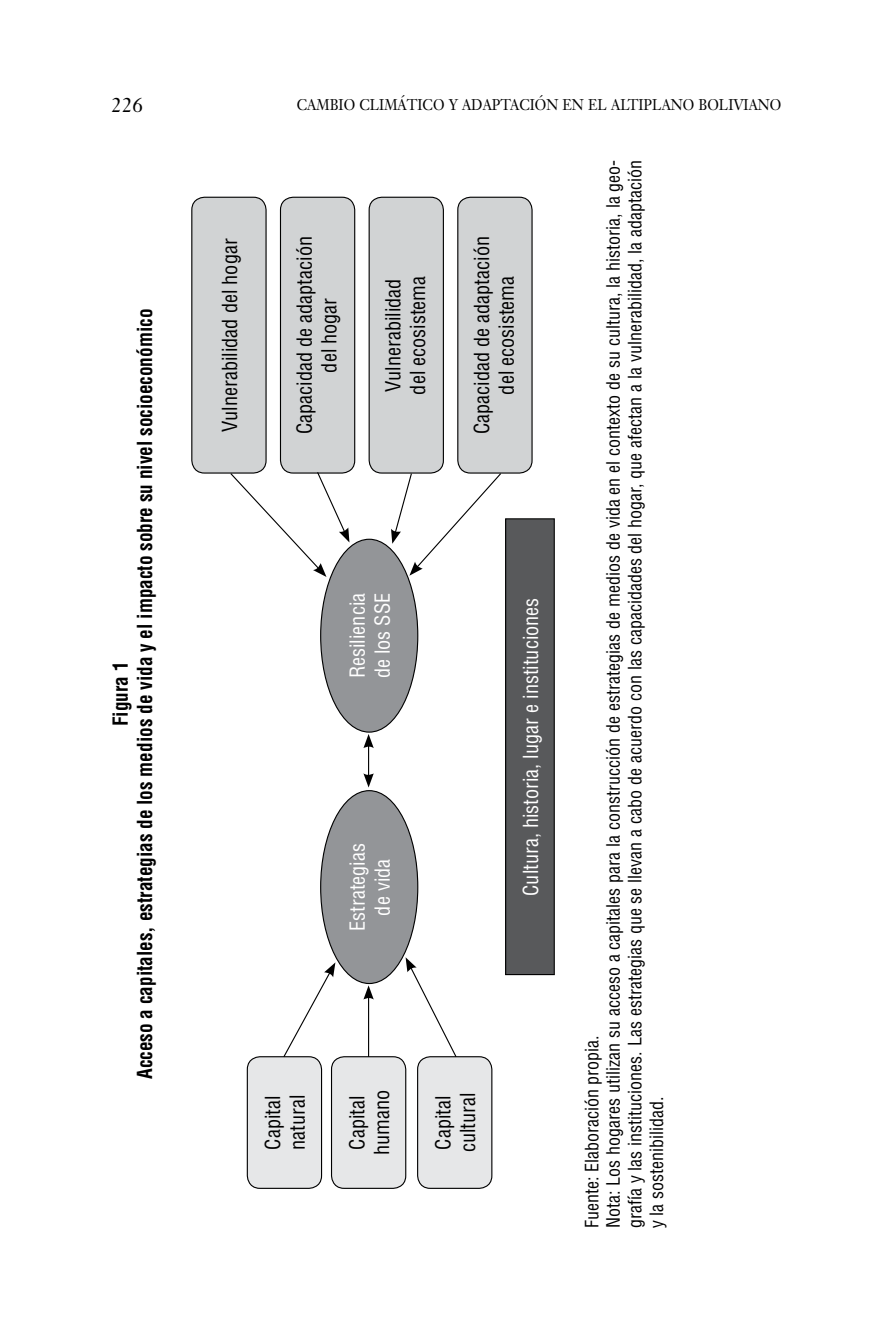
<style>
.page{position:relative;width:893px;height:1340px;background:#fff}
.page>*{position:absolute;margin:0;border:0;box-sizing:border-box;transform-origin:0 0}
.t1{font:condensed 20.25px/24.8px "Helvetica";color:#000}
.t2{font:700 condensed 20.25px/24.3px "Helvetica";color:#000;text-align:center;scale:.95 1}
.t3{font:condensed 20.25px/24.8px "Helvetica";color:#fff;text-align:center}
.t4{font:20.25px "Janson Text";color:#000}
.t5{font:condensed 18px/21.6px "Helvetica";color:#000}
.t6{font:15.3px "Janson Text Roman SC850";color:#000;scale:.9 1}
</style>
<div class="page">
<div style="left:247px;top:1056px;width:75px;height:132px;background:#e6e7e8;border-radius:13px"></div>
<div style="left:247px;top:1056px;width:75px;height:132px;border:1px solid #000;border-radius:13px"></div>
<div style="left:331px;top:1056px;width:75px;height:132px;background:#e6e7e8;border-radius:13px"></div>
<div style="left:331px;top:1056px;width:75px;height:132px;border:1px solid #000;border-radius:13px"></div>
<div style="left:418px;top:1056px;width:74px;height:132px;background:#e6e7e8;border-radius:13px"></div>
<div style="left:417px;top:1056px;width:75px;height:132px;border:1px solid #000;border-radius:13px"></div>
<div style="left:192px;top:197px;width:74px;height:276px;background:#d1d3d4;border-radius:13px"></div>
<div style="left:191px;top:197px;width:76px;height:276px;border:1px solid #000;border-radius:13px"></div>
<div style="left:280px;top:197px;width:75px;height:276px;background:#d1d3d4;border-radius:13px"></div>
<div style="left:280px;top:197px;width:75px;height:276px;border:1px solid #000;border-radius:13px"></div>
<div style="left:369px;top:197px;width:74px;height:276px;background:#d1d3d4;border-radius:13px"></div>
<div style="left:369px;top:197px;width:75px;height:276px;border:1px solid #000;border-radius:13px"></div>
<div style="left:458px;top:197px;width:74px;height:276px;background:#d1d3d4;border-radius:13px"></div>
<div style="left:457px;top:197px;width:76px;height:276px;border:1px solid #000;border-radius:13px"></div>
<div style="left:506px;top:519px;width:48px;height:455px;background:#58595b"></div>
<div style="left:505px;top:518px;width:50px;height:457px;border:1px solid #000"></div>
<div style="left:321px;top:790px;width:97px;height:193px;background:#939598;border-radius:50%"></div>
<div style="left:321px;top:539px;width:97px;height:193px;background:#939598;border-radius:50%"></div>
<svg style="left:282px;top:963px;width:53px;height:95px"></svg>
<hr style="left:368px;top:996px;width:1px;height:60px;background:#000">
<svg style="left:363px;top:985px;width:11px;height:14px"></svg>
<svg style="left:406px;top:957px;width:52px;height:101px"></svg>
<svg style="left:229px;top:471px;width:120px;height:106px"></svg>
<svg style="left:391px;top:472px;width:111px;height:103px"></svg>
<hr style="left:368px;top:744px;width:1px;height:33px;background:#000">
<svg style="left:363px;top:773px;width:11px;height:14px"></svg>
<svg style="left:363px;top:734px;width:11px;height:14px"></svg>
<p class="t4" style="left:112px;top:92px;width:33px">226</p>
<p class="t6" style="left:297px;top:95px;width:540px">CAMBIO CLIMÁTICO Y ADAPTACIÓN EN EL ALTIPLANO BOLIVIANO</p>
<p class="t2" style="left:108px;top:1079px;width:812px;rotate:-90deg">Figura 1<br>Acceso a capitales, estrategias de los medios de vida y el impacto sobre su nivel socioeconómico</p>
<p class="t1" style="left:217px;top:432px;width:195px;rotate:-90deg">Vulnerabilidad del hogar</p>
<p class="t1" style="left:292px;top:434px;width:199px;text-align:center;rotate:-90deg">Capacidad de adaptación del hogar</p>
<p class="t1" style="left:380px;top:394px;width:120px;rotate:-90deg">Vulnerabilidad del ecosistema</p>
<p class="t1" style="left:469px;top:434px;width:199px;text-align:center;rotate:-90deg">Capacidad de adaptación del ecosistema</p>
<p class="t3" style="left:345px;top:678px;width:87px;text-align:left;rotate:-90deg">Resiliencia de los SSE</p>
<p class="t3" style="left:518px;top:895px;width:300px;rotate:-90deg">Cultura, historia, lugar e instituciones</p>
<p class="t3" style="left:345px;top:931px;width:89px;rotate:-90deg">Estrategias de vida</p>
<p class="t1" style="left:260px;top:1150px;width:57px;rotate:-90deg">Capital natural</p>
<p class="t1" style="left:344px;top:1155px;width:67px;rotate:-90deg">Capital humano</p>
<p class="t1" style="left:431px;top:1152px;width:61px;rotate:-90deg">Capital cultural</p>
<p class="t5" style="left:581px;top:1228px;width:1070px;rotate:-90deg">Fuente: Elaboración propia.<br>Nota: Los hogares utilizan su acceso a capitales para la construcción de estrategias de medios de vida en el contexto de su cultura, la historia, la geo&shy;grafía y las instituciones. Las estrategias que se llevan a cabo de acuerdo con las capacidades del hogar, que afectan a la vulnerabilidad, la adaptación y la sostenibilidad.</p>
</div>
